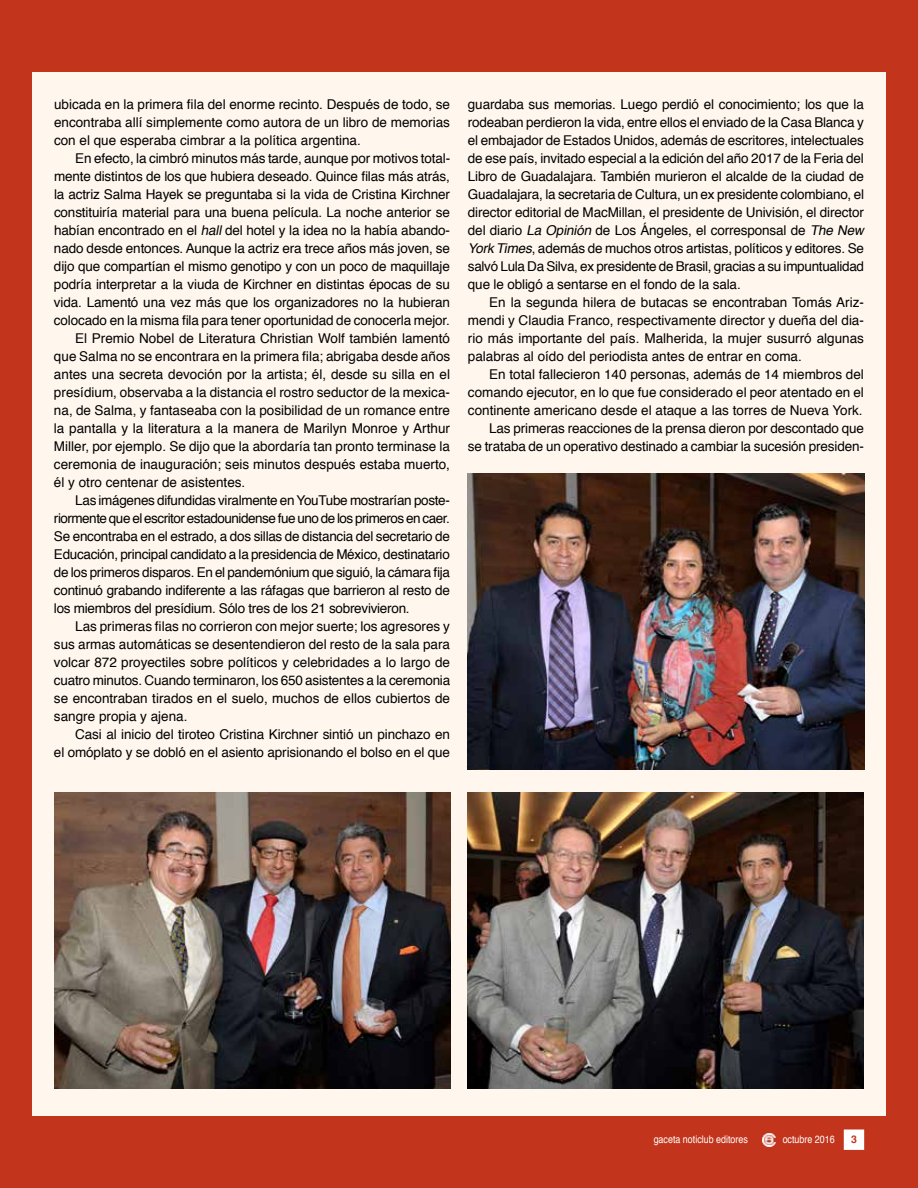
<style>
.page{position:relative;width:918px;height:1188px;background:#c2341b}
.page>*{position:absolute;margin:0;border:0;box-sizing:border-box;transform-origin:0 0}
.t1{font:13.5px/18px "Helvetica";letter-spacing:-.01em;color:#000;text-align:justify}
.t2{font:13.5px "Helvetica";letter-spacing:-.035em;color:#000}
.t3{font:10.5px "Helvetica";color:#fff;scale:.85 1}
.t4{font:700 10.5px "Helvetica";color:#c2341b}
.s1{font-style:italic}
</style>
<div class="page">
<div style="left:32px;top:72px;width:854px;height:1044px;background:#fff7ee"></div>
<div style="left:844px;top:1130px;width:20px;height:20px;background:#fff"></div>
<img style="left:54px;top:792px;width:396px;height:297px">
<img style="left:468px;top:792px;width:396px;height:297px">
<img style="left:468px;top:473px;width:396px;height:296px">
<svg style="left:762px;top:1133px;width:13px;height:13px"></svg>
<p class="t1" style="left:54px;top:96px;width:398px">ubicada en la primera fila del enorme recinto. Después de todo, se encontraba allí simplemente como autora de un libro de memorias con el que esperaba cimbrar a la política argentina.</p>
<p class="t1" style="left:75px;top:150px;width:376px">En efecto, la cimbró minutos más tarde, aunque por motivos total-</p>
<p class="t1" style="left:54px;top:168px;width:398px">mente distintos de los que hubiera deseado. Quince filas más atrás,</p>
<p class="t1" style="left:54px;top:186px;width:398px">la actriz Salma Hayek se preguntaba si la vida de Cristina Kirchner</p>
<p class="t1" style="left:54px;top:204px;width:398px">constituiría material para una buena película. La noche anterior se</p>
<p class="t1" style="left:54px;top:222px;width:398px">habían encontrado en el <span class="s1">hall</span>del hotel y la idea no la había abando-</p>
<p class="t1" style="left:54px;top:240px;width:398px">nado desde entonces. Aunque la actriz era trece años más joven, se</p>
<p class="t1" style="left:54px;top:258px;width:397px">dijo que compartían el mismo genotipo y con un poco de maquillaje</p>
<p class="t1" style="left:54px;top:276px;width:398px">podría interpretar a la viuda de Kirchner en distintas épocas de su</p>
<p class="t1" style="left:54px;top:294px;width:397px">vida. Lamentó una vez más que los organizadores no la hubieran</p>
<p class="t1" style="left:54px;top:312px;width:397px">colocado en la misma fila para tener oportunidad de conocerla mejor.</p>
<p class="t1" style="left:75px;top:330px;width:376px">El Premio Nobel de Literatura Christian Wolf también lamentó</p>
<p class="t1" style="left:54px;top:348px;width:398px">que Salma no se encontrara en la primera fila; abrigaba desde años</p>
<p class="t1" style="left:54px;top:366px;width:398px">antes una secreta devoción por la artista; él, desde su silla en el</p>
<p class="t1" style="left:54px;top:384px;width:398px">presídium, observaba a la distancia el rostro seductor de la mexica-</p>
<p class="t1" style="left:54px;top:402px;width:398px">na, de Salma, y fantaseaba con la posibilidad de un romance entre</p>
<p class="t1" style="left:54px;top:420px;width:398px">la pantalla y la literatura a la manera de Marilyn Monroe y Arthur</p>
<p class="t1" style="left:54px;top:438px;width:398px">Miller, por ejemplo. Se dijo que la abordaría tan pronto terminase la</p>
<p class="t1" style="left:54px;top:456px;width:398px">ceremonia de inauguración; seis minutos después estaba muerto,</p>
<p class="t1" style="left:54px;top:474px;width:193px">él y otro centenar de asistentes.</p>
<p class="t1" style="left:75px;top:492px;width:376px">Las imágenes difundidas viralmente en YouTube mostrarían poste-</p>
<p class="t2" style="left:54px;top:508px;width:397px">riormente que el escritor estadounidense fue uno de los primeros en caer.</p>
<p class="t1" style="left:54px;top:528px;width:397px">Se encontraba en el estrado, a dos sillas de distancia del secretario de</p>
<p class="t1" style="left:54px;top:546px;width:397px">Educación, principal candidato a la presidencia de México, destinatario</p>
<p class="t1" style="left:54px;top:564px;width:398px">de los primeros disparos. En el pandemónium que siguió, la cámara fija</p>
<p class="t1" style="left:54px;top:582px;width:398px">continuó grabando indiferente a las ráfagas que barrieron al resto de</p>
<p class="t1" style="left:54px;top:600px;width:357px">los miembros del presídium. Sólo tres de los 21 sobrevivieron.</p>
<p class="t1" style="left:75px;top:618px;width:376px">Las primeras filas no corrieron con mejor suerte; los agresores y</p>
<p class="t1" style="left:54px;top:636px;width:398px">sus armas automáticas se desentendieron del resto de la sala para</p>
<p class="t1" style="left:54px;top:654px;width:398px">volcar 872 proyectiles sobre políticos y celebridades a lo largo de</p>
<p class="t1" style="left:54px;top:672px;width:398px">cuatro minutos. Cuando terminaron, los 650 asistentes a la ceremonia</p>
<p class="t1" style="left:54px;top:690px;width:398px">se encontraban tirados en el suelo, muchos de ellos cubiertos de</p>
<p class="t1" style="left:54px;top:708px;width:135px">sangre propia y ajena.</p>
<p class="t1" style="left:75px;top:726px;width:376px">Casi al inicio del tiroteo Cristina Kirchner sintió un pinchazo en</p>
<p class="t1" style="left:54px;top:744px;width:398px">el omóplato y se dobló en el asiento aprisionando el bolso en el que</p>
<p class="t1" style="left:468px;top:96px;width:401px;text-align:left">guardaba sus memorias. Luego perdió el conocimiento; los que la rodeaban perdieron la vida, entre ellos el enviado de la Casa Blanca y el embajador de Estados Unidos, además de escritores, intelectuales de ese país, invitado especial a la edición del año 2017 de la Feria del Libro de Guadalajara. También murieron el alcalde de la ciudad de Guadalajara, la secretaria de Cultura, un ex presidente colombiano, el director editorial de MacMillan, el presidente de Univisión, el director del diario <span class="s1">La Opinión</span> de Los Ángeles, el corresponsal de <span class="s1">The New YorkTimes</span>, además de muchos otros artistas, políticos y editores. Se salvó Lula Da Silva, ex presidente de Brasil, gracias a su impuntualidad que le obligó a sentarse en el fondo de la sala.</p>
<p class="t1" style="left:468px;top:294px;width:398px;text-indent:21px">En la segunda hilera de butacas se encontraban Tomás Ariz&shy;mendi y Claudia Franco, respectivamente director y dueña del dia&shy;rio más importante del país. Malherida, la mujer susurró algunas palabras al oído del periodista antes de entrar en coma.</p>
<p class="t1" style="left:468px;top:366px;width:398px;text-align:right">En total fallecieron 140 personas, además de 14 miembros del comando ejecutor, en lo que fue considerado el peor atentado en el continente americano desde el ataque a las torres de Nueva York.<br>Las primeras reacciones de la prensa dieron por descontado que<br>se trataba de un operativo destinado a cambiar la sucesión presiden-</p>
<p class="t3" style="left:784px;top:1131px;width:61px">febrero 2015</p>
<p class="t4" style="left:851px;top:1131px;width:7px">3</p>
<p class="t3" style="left:652px;top:1131px;width:112px">gaceta noticlub editores</p>
<p class="t3" style="left:654px;top:1131px;width:112px">gaceta noticlub editores</p>
<p class="t3" style="left:783px;top:1131px;width:37px">octub e</p>
<p class="t3" style="left:830px;top:1131px;width:7px">6</p>
</div>
